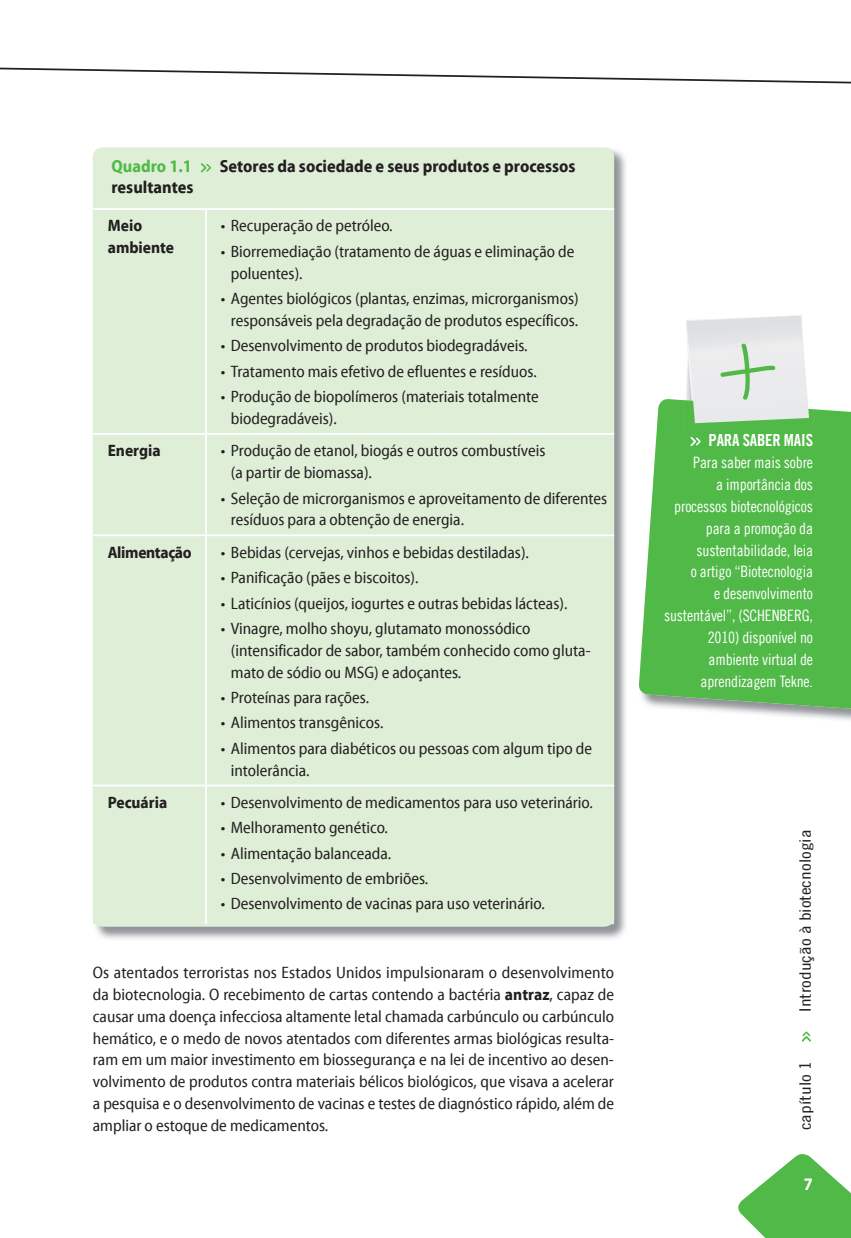
<style>
.page{position:relative;width:851px;height:1238px;background:#fff}
.page>*{position:absolute;margin:0;border:0;box-sizing:border-box;transform-origin:0 0}
.t1{font:700 semi-condensed 17.5px "Probario";color:#231f20}
.t2{font:700 semi-condensed 17.5px "Probario";color:#51b948}
.t3{font:700 semi-condensed 17.5px "Probario";color:#fff}
.t4{font:semi-condensed 16.62px/21.9px "Probario";color:#231f20}
.t5{font:700 semi-condensed 16.62px/21.9px "Probario";color:#231f20}
.t6{font:16.62px "Caecil Bold Condensed N20";letter-spacing:-.01em;color:#fff}
.t7{font:700 semi-condensed 16.62px "Probario";letter-spacing:-.02em;color:#231f20}
.t8{font:15.75px/21.9px "Caecil Condensed N18";letter-spacing:-.01em;color:#fff;text-align:right}
.t9{font:15.75px "Caecil Condensed N18";color:#231f20;scale:1.25 1}
.s1{font-weight:700}
</style>
<div class="page">
<svg style="left:801px;top:1031px;width:9px;height:10px"></svg>
<svg style="left:0;top:67px;width:850px;height:17px"></svg>
<img style="left:93px;top:148px;width:533px;height:791px">
<div style="left:93px;top:147px;width:521px;height:779px;background:#deeed7;border-radius:10px"></div>
<svg style="left:201px;top:163px;width:10px;height:9px"></svg>
<hr style="left:93px;top:208px;width:113px;height:2px;background:#fff">
<hr style="left:93px;top:433px;width:113px;height:1px;background:#fff">
<hr style="left:93px;top:534px;width:113px;height:2px;background:#fff">
<hr style="left:206px;top:534px;width:408px;height:2px;background:#fff">
<hr style="left:93px;top:784px;width:113px;height:2px;background:#fff">
<hr style="left:206px;top:784px;width:408px;height:2px;background:#fff">
<hr style="left:206px;top:208px;width:408px;height:2px;background:#fff">
<hr style="left:205px;top:210px;width:2px;height:223px;background:#fff">
<hr style="left:206px;top:433px;width:408px;height:1px;background:#fff">
<hr style="left:205px;top:434px;width:2px;height:100px;background:#fff">
<hr style="left:205px;top:536px;width:2px;height:248px;background:#fff">
<hr style="left:205px;top:786px;width:2px;height:138px;background:#fff">
<svg style="left:639px;top:399px;width:211px;height:315px;background:#5fbd57"></svg>
<svg style="left:690px;top:437px;width:10px;height:9px"></svg>
<div style="left:682px;top:400px;width:130px;height:34px;background:#51b948"></div>
<img style="left:700px;top:434px;width:112px;height:1px">
<img style="left:686px;top:316px;width:122px;height:107px">
<svg style="left:720px;top:343px;width:55px;height:56px;background:#d4e3d4"></svg>
<svg style="left:738px;top:1154px;width:113px;height:84px"></svg>
<p class="t2" style="left:111px;top:157px;width:82px">Quadro 1.1</p>
<p class="t1" style="left:220px;top:157px;width:357px">Setores da sociedade e seus produtos e processos</p>
<p class="t1" style="left:111px;top:178px;width:83px">resultantes</p>
<p class="t5" style="left:108px;top:215px;width:68px">Meio ambiente</p>
<p class="t4" style="left:221px;top:215px;width:173px">• Recuperação de petróleo.</p>
<p class="t4" style="left:231px;top:241px;width:345px;text-indent:-10px">• Biorremediação (tratamento de águas e eliminação de poluentes).</p>
<p class="t4" style="left:221px;top:288px;width:359px;text-align:center">• Agentes biológicos (plantas, enzimas, microrganismos) responsáveis pela degradação de produtos específicos.</p>
<p class="t4" style="left:221px;top:335px;width:308px">• Desenvolvimento de produtos biodegradáveis.</p>
<p class="t4" style="left:221px;top:360px;width:317px">• Tratamento mais efetivo de efluentes e resíduos.</p>
<p class="t4" style="left:231px;top:386px;width:309px;text-indent:-10px">• Produção de biopolímeros (materiais totalmente biodegradáveis).</p>
<p class="t5" style="left:108px;top:440px;width:54px">Energia</p>
<p class="t4" style="left:231px;top:440px;width:316px;text-indent:-10px">• Produção de etanol, biogás e outros combustíveis (a partir de biomassa).</p>
<p class="t4" style="left:231px;top:487px;width:378px;text-indent:-10px">• Seleção de microrganismos e aproveitamento de diferentes resíduos para a obtenção de energia.</p>
<p class="t7" style="left:108px;top:543px;width:85px">Alimentação</p>
<p class="t4" style="left:221px;top:541px;width:309px">• Bebidas (cervejas, vinhos e bebidas destiladas).</p>
<p class="t4" style="left:221px;top:567px;width:199px">• Panificação (pães e biscoitos).</p>
<p class="t4" style="left:221px;top:592px;width:348px">• Laticínios (queijos, iogurtes e outras bebidas lácteas).</p>
<p class="t4" style="left:231px;top:617px;width:361px;text-indent:-10px">• Vinagre, molho shoyu, glutamato monossódico (intensificador de sabor, também conhecido como gluta&shy;mato de sódio ou MSG) e adoçantes.</p>
<p class="t4" style="left:221px;top:686px;width:150px">• Proteínas para rações.</p>
<p class="t4" style="left:221px;top:712px;width:164px">• Alimentos transgênicos.</p>
<p class="t4" style="left:231px;top:737px;width:362px;text-indent:-10px">• Alimentos para diabéticos ou pessoas com algum tipo de intolerância.</p>
<p class="t5" style="left:108px;top:791px;width:61px">Pecuária</p>
<p class="t4" style="left:221px;top:791px;width:373px">• Desenvolvimento de medicamentos para uso veterinário.</p>
<p class="t4" style="left:221px;top:817px;width:168px">• Melhoramento genético.</p>
<p class="t4" style="left:221px;top:842px;width:172px">• Alimentação balanceada.</p>
<p class="t4" style="left:221px;top:867px;width:209px">• Desenvolvimento de embriões.</p>
<p class="t4" style="left:221px;top:893px;width:325px">• Desenvolvimento de vacinas para uso veterinário.</p>
<p class="t4" style="left:93px;top:961px;width:522px;text-align:justify">Os atentados terroristas nos Estados Unidos impulsionaram o desenvolvimento da biotecnologia. O recebimento de cartas contendo a bactéria <span class="s1">antraz</span>, capaz de causar uma doença infecciosa altamente letal chamada carbúnculo ou carbúnculo hemático, e o medo de novos atentados com diferentes armas biológicas resulta&shy;ram em um maior investimento em biossegurança e na lei de incentivo ao desen&shy;volvimento de produtos contra materiais bélicos biológicos, que visava a acelerar a pesquisa e o desenvolvimento de vacinas e testes de diagnóstico rápido, além de ampliar o estoque de medicamentos.</p>
<p class="t6" style="left:708px;top:430px;width:106px">PARA SABER MAIS</p>
<p class="t8" style="left:664px;top:451px;width:150px">Para saber mais sobre<br>a importância dos processos biotecnológicos para a promoção da sustentabilidade, leia<br>o artigo “Biotecnologia<br>e desenvolvimento sustentável”, (SCHENBERG,<br>2010) disponível no ambiente virtual de aprendizagem Tekne.</p>
<p class="t9" style="left:795px;top:1011px;width:147px;rotate:-90deg">Introdução à biotecnologia</p>
<p class="t9" style="left:795px;top:1130px;width:56px;rotate:-90deg">capítulo 1</p>
<p class="t3" style="left:803px;top:1173px;width:11px">7</p>
</div>
